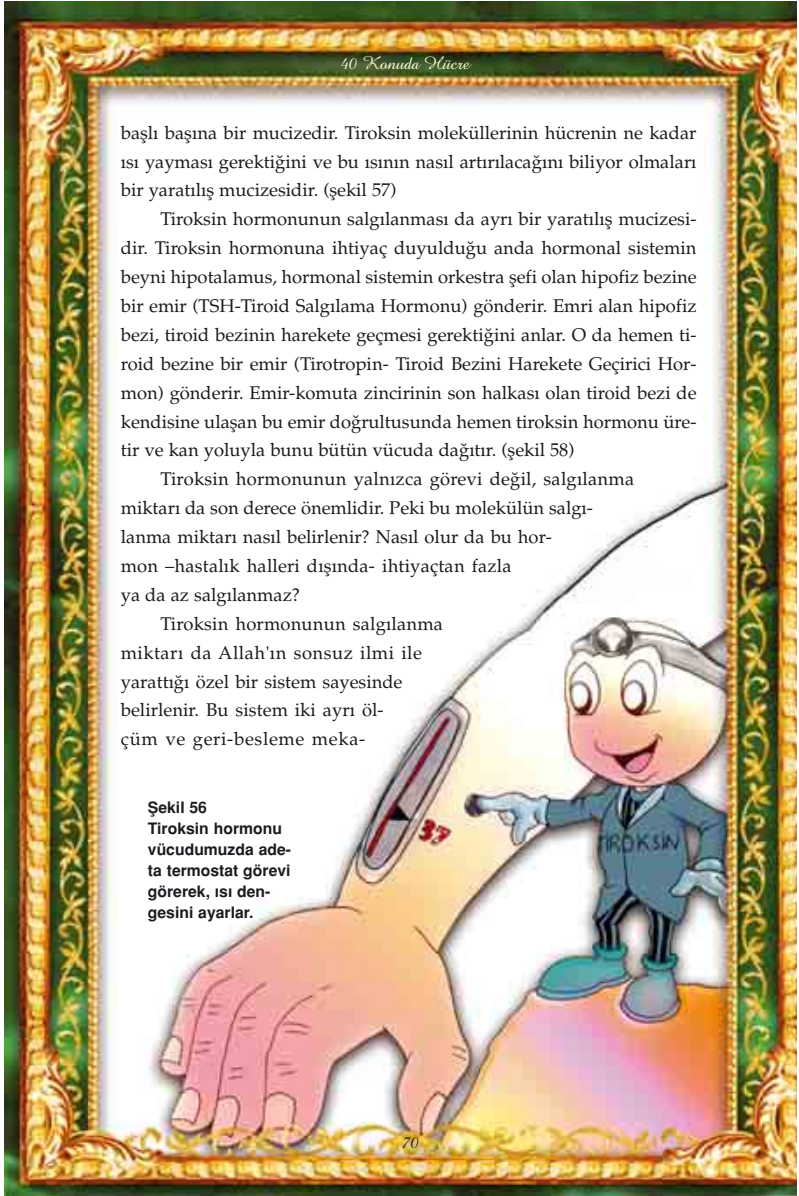
<style>
.page{position:relative;width:799px;height:1196px;background:#fff}
.page>*{position:absolute;margin:0;border:0;box-sizing:border-box;transform-origin:0 0}
.t1{font:18.38px/28.9px "Palatino Turk";color:#1b1c20;text-align:justify}
.t2{font:18.38px "Palatino Turk";letter-spacing:.025em;color:#1b1c20}
.t3{font:18.38px "Palatino Turk";letter-spacing:.04em;color:#1b1c20}
.t4{font:18.38px "Amazone T";color:#fffbda}
.t5{font:18.38px "Amazone T";color:#1b1c20}
.t6{font:15.75px/21px "Helvetica Turk B";color:#1b1c20}
</style>
<div class="page">
<img style="left:4px;top:2px;width:792px;height:1193px">
<p class="t4" style="left:340px;top:58px;width:131px">40 Konuda Hücre</p>
<p class="t1" style="left:121px;top:120px;width:577px">bafll› bafl›na bir mucizedir. Tiroksin moleküllerinin hücrenin ne kadar ›s› yaymas› gerekti¤ini ve bu ›s›n›n nas›l art›r›laca¤›n› biliyor olmalar› bir yarat›l›fl mucizesidir. (flekil 57)</p>
<p class="t1" style="left:160px;top:207px;width:537px">Tiroksin hormonunun salg›lanmas› da ayr› bir yarat›l›fl mucizesi-</p>
<p class="t1" style="left:121px;top:236px;width:577px">dir. Tiroksin hormonuna ihtiyaç duyuldu¤u anda hormonal sistemin</p>
<p class="t1" style="left:121px;top:265px;width:577px">beyni hipotalamus, hormonal sistemin orkestra flefi olan hipofiz bezine</p>
<p class="t1" style="left:121px;top:294px;width:577px">bir emir (TSH-Tiroid Salg›lama Hormonu) gönderir. Emri alan hipofiz</p>
<p class="t1" style="left:121px;top:322px;width:577px">bezi, tiroid bezinin harekete geçmesi gerekti¤ini anlar. O da hemen ti-</p>
<p class="t1" style="left:121px;top:351px;width:577px">roid bezine bir emir (Tirotropin- Tiroid Bezini Harekete Geçirici Hor-</p>
<p class="t1" style="left:121px;top:380px;width:577px">mon) gönderir. Emir-komuta zincirinin son halkas› olan tiroid bezi de</p>
<p class="t1" style="left:121px;top:409px;width:577px">kendisine ulaflan bu emir do¤rultusunda hemen tiroksin hormonu üre-</p>
<p class="t1" style="left:121px;top:438px;width:455px">tir ve kan yoluyla bunu bütün vücuda da¤›t›r. (flekil 58)</p>
<p class="t1" style="left:160px;top:467px;width:475px">Tiroksin hormonunun yaln›zca görevi de¤il, salg›lanma</p>
<p class="t1" style="left:121px;top:496px;width:473px">miktar› da son derece önemlidir. Peki bu molekülün salg›-</p>
<p class="t1" style="left:121px;top:525px;width:433px">lanma miktar› nas›l belirlenir? Nas›l olur da bu hor-</p>
<p class="t1" style="left:121px;top:553px;width:392px">mon –hastal›k halleri d›fl›nda- ihtiyaçtan fazla</p>
<p class="t1" style="left:121px;top:582px;width:181px">ya da az salg›lanmaz?</p>
<p class="t1" style="left:160px;top:611px;width:284px">Tiroksin hormonunun salg›lanma</p>
<p class="t2" style="left:121px;top:645px;width:302px">miktar› da Allah'›n sonsuz ilmi ile</p>
<p class="t1" style="left:121px;top:669px;width:283px">yaratt›¤› özel bir sistem sayesinde</p>
<p class="t1" style="left:121px;top:698px;width:264px">belirlenir. Bu sistem iki ayr› öl-</p>
<p class="t3" style="left:121px;top:732px;width:246px">çüm ve geri-besleme meka-</p>
<p class="t6" style="left:148px;top:798px;width:145px">fiekil 56<br>Tiroksin hormonu vücudumuzda ade&shy;ta termostat görevi görerek, ›s› den&shy;gesini ayarlar.</p>
<p class="t5" style="left:402px;top:1136px;width:19px">70</p>
</div>
